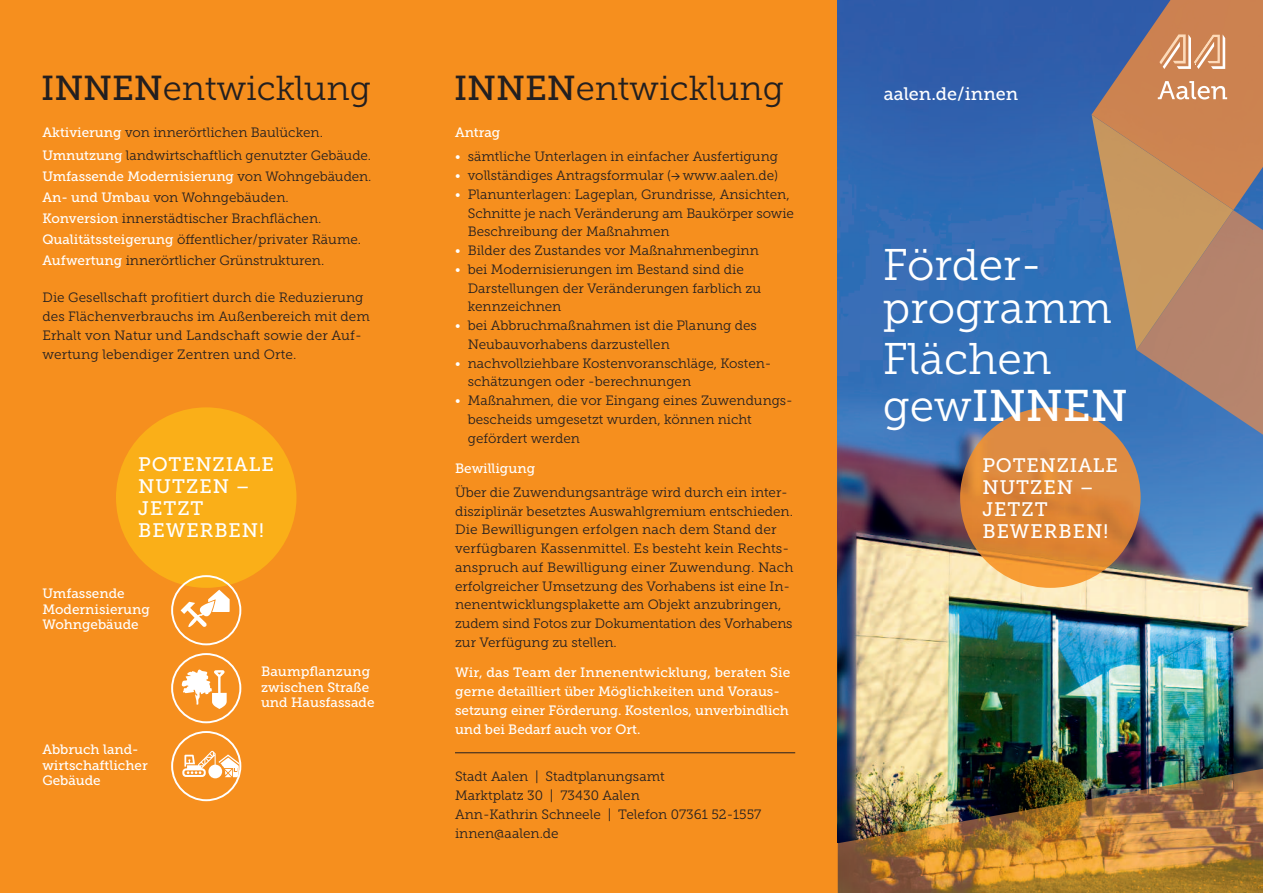
<style>
.page{position:relative;width:1263px;height:893px;background:#fff}
.page>*{position:absolute;margin:0;border:0;box-sizing:border-box;transform-origin:0 0}
.t1{font:44.25px/42.3px "Museo Slab 300";color:#fff}
.t2{font:44.25px "Museo Slab 500";color:#fff}
.t3{font:34.5px "Museo Slab 300";color:#231f20}
.t4{font:19.5px/21.9px "Museo Slab 500";letter-spacing:.05em;color:#fff}
.t5{font:18px "Museo Slab 500";color:#fff}
.t6{font:13.5px/18.8px "Museo Slab 300";color:#231f20}
.t7{font:13.5px/15.8px "Museo Slab 500";color:#fff}
.s1{font-family:"Museo Slab 500"}
.s2{font-family:"Museo Slab 500";color:#fff}
.s3{font-family:"Museo Slab 300";color:#231f20}
.s4{color:#fff}
.s5{font-family:"DIN Medium Alternate";font-size:9px}
.s6{font-family:"Museo Slab 300"}
</style>
<div class="page">
<div style="left:0;top:0;width:838px;height:893px;background:#f68f1e"></div>
<img style="left:838px;top:0;width:425px;height:768px">
<img style="left:838px;top:768px;width:425px;height:125px">
<img style="left:1091px;top:210px;width:45px;height:140px">
<img style="left:1137px;top:210px;width:126px;height:225px">
<img style="left:1136px;top:210px;width:97px;height:140px">
<img style="left:1091px;top:0;width:172px;height:210px">
<img style="left:1091px;top:115px;width:142px;height:95px">
<svg style="left:1158px;top:0;width:105px;height:161px;background:#ce895b"></svg>
<img style="left:960px;top:407px;width:180px;height:181px">
<div style="left:116px;top:407px;width:180px;height:181px;background:#faaf18;border-radius:50%"></div>
<svg style="left:171px;top:575px;width:70px;height:70px"></svg>
<svg style="left:171px;top:653px;width:70px;height:70px"></svg>
<svg style="left:171px;top:731px;width:70px;height:70px"></svg>
<hr style="left:455px;top:752px;width:340px;height:1px;background:#231f20">
<h2 class="t3" style="left:41px;top:76px;width:331px"><span class="s1">INNEN</span>entwicklung</h2>
<h3 class="t5" style="left:884px;top:87px;width:136px">aalen.de/innen</h3>
<p class="t6" style="left:42px;top:123px;width:330px;line-height:22.5px"><span class="s2">Aktivierung</span> von innerörtlichen Baulücken.<br><span class="s2">Umnutzung</span> landwirtschaftlich genutzter Gebäude.</p>
<p class="t7" style="left:42px;top:170px;width:331px">Umfassende Modernisierung <span class="s3">von Wohngebäuden.</span></p>
<p class="t6" style="left:42px;top:188px;width:320px;line-height:21px"><span class="s2">An- und Umbau</span> von Wohngebäuden.<br><span class="s2">Konversion</span> innerstädtischer Brachflächen.<br><span class="s2">Qualitätssteigerung</span> öffentlicher/privater Räume.<br><span class="s2">Aufwertung</span> innerörtlicher Grünstrukturen.</p>
<p class="t6" style="left:42px;top:290px;width:329px">Die Gesellschaft profitiert durch die Reduzierung des Flächenverbrauchs im Außenbereich mit dem Erhalt von Natur und Landschaft sowie der Auf&shy;wertung lebendiger Zentren und Orte.</p>
<h2 class="t3" style="left:454px;top:76px;width:331px"><span class="s1">INNEN</span>entwicklung</h2>
<p class="t7" style="left:455px;top:126px;width:47px">Antrag</p>
<p class="t6" style="left:455px;top:148px;width:324px"><span class="s4">•</span> sämtliche Unterlagen in einfacher Ausfertigung</p>
<p class="t6" style="left:455px;top:167px;width:325px"><span class="s4">•</span> vollständiges Antragsformular (<span class="s5">&gt;</span> www.aalen.de)</p>
<p class="t6" style="left:468px;top:186px;width:328px;text-indent:-13px"><span class="s4">•</span> Planunterlagen: Lageplan, Grundrisse, Ansichten,<br>Schnitte je nach Veränderung am Baukörper sowie<br>Beschreibung der Maßnahmen</p>
<p class="t6" style="left:455px;top:242px;width:305px"><span class="s4">•</span> Bilder des Zustandes vor Maßnahmenbeginn</p>
<p class="t6" style="left:468px;top:261px;width:295px;text-indent:-13px"><span class="s4">•</span> bei Modernisierungen im Bestand sind die<br>Darstellungen der Veränderungen farblich zu kennzeichnen</p>
<p class="t6" style="left:468px;top:317px;width:291px;text-indent:-13px"><span class="s4">•</span> bei Abbruchmaßnahmen ist die Planung des<br>Neubauvorhabens darzustellen</p>
<p class="t6" style="left:468px;top:355px;width:305px;text-indent:-13px"><span class="s4">•</span> nachvollziehbare Kostenvoranschläge, Kosten&shy;schätzungen oder -berechnungen</p>
<p class="t6" style="left:468px;top:392px;width:327px;text-indent:-13px"><span class="s4">•</span> Maßnahmen, die vor Eingang eines Zuwendungs&shy;bescheids umgesetzt wurden, können nicht gefördert werden</p>
<p class="t7" style="left:455px;top:462px;width:82px">Bewilligung</p>
<p class="t6" style="left:455px;top:484px;width:340px">Über die Zuwendungsanträge wird durch ein inter&shy;disziplinär besetztes Auswahlgremium entschieden.<br>Die Bewilligungen erfolgen nach dem Stand der verfügbaren Kassenmittel. Es besteht kein Rechts&shy;anspruch auf Bewilligung einer Zuwendung. Nach erfolgreicher Umsetzung des Vorhabens ist eine In&shy;nenentwicklungsplakette am Objekt anzubringen, zudem sind Fotos zur Dokumentation des Vorhabens zur Verfügung zu stellen.</p>
<h1 class="t1" style="left:883px;top:248px;width:231px">Förder&shy;programm</h1>
<h1 class="t1" style="left:883px;top:342px;width:170px">Flächen</h1>
<h1 class="t2" style="left:883px;top:389px;width:246px"><span class="s6">gew</span>INNEN</h1>
<h3 class="t4" style="left:138px;top:455px;width:137px">POTENZIALE<br>NUTZEN –<br>JETZT<br>BEWERBEN!</h3>
<h3 class="t4" style="left:982px;top:457px;width:137px">POTENZIALE<br>NUTZEN –<br>JETZT<br>BEWERBEN!</h3>
<p class="t7" style="left:42px;top:587px;width:109px">Umfassende<br>Modernisierung<br>Wohngebäude</p>
<p class="t7" style="left:42px;top:742px;width:107px">Abbruch land&shy;wirtschaftlicher<br>Gebäude</p>
<p class="t7" style="left:261px;top:664px;width:115px">Baumpflanzung zwischen Straße und Hausfassade</p>
<p class="t7" style="left:455px;top:664px;width:337px;line-height:18.8px">Wir, das Team der Innenentwicklung, beraten Sie gerne detailliert über Möglichkeiten und Voraus&shy;setzung einer Förderung. Kostenlos, unverbindlich und bei Bedarf auch vor Ort.</p>
<p class="t6" style="left:455px;top:768px;width:308px">Stadt Aalen | Stadtplanungsamt<br>Marktplatz 30 | 73430 Aalen<br>Ann-Kathrin Schneele | Telefon 07361 52-1557 innen@aalen.de</p>
</div>
